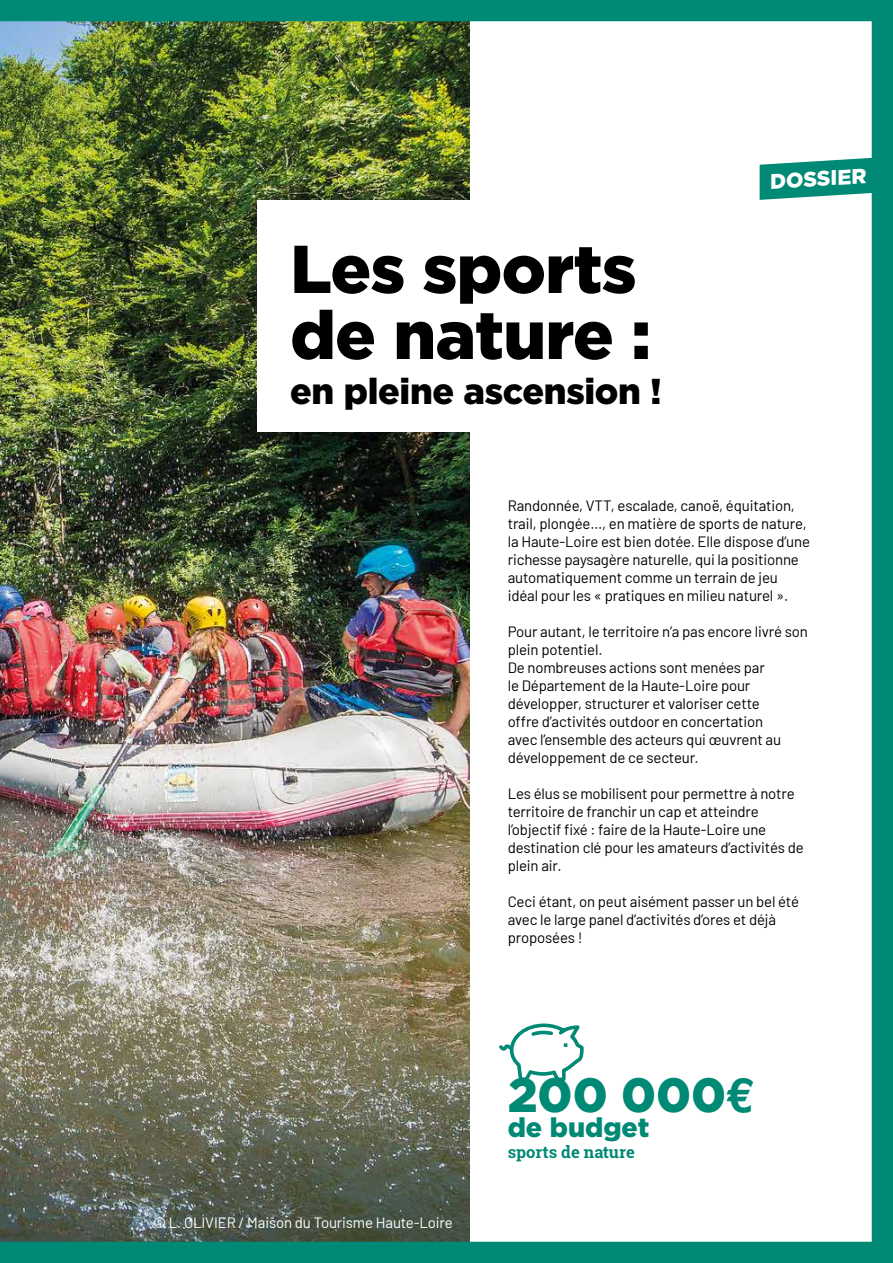
<style>
.page{position:relative;width:893px;height:1263px;background:#fff}
.page>*{position:absolute;margin:0;border:0;box-sizing:border-box;transform-origin:0 0}
.t1{font:900 67.5px/66px "Gotham";letter-spacing:-.01em;color:#000}
.t2{font:900 48px "Gotham";color:#008974}
.t3{font:900 36px "Gotham";letter-spacing:-.01em;color:#000}
.t4{font:900 27px "Gotham";color:#008974}
.t5{font:900 21px "Gotham";color:#fff}
.t6{font:700 16.5px "Roboto Slab";color:#008974}
.t7{font:15px/18px "Barlow";letter-spacing:-.01em;color:#000}
.t8{font:15px "Barlow";letter-spacing:-.01em;color:#fff}
.s1{font-family:"Helvetica LT Std";font-weight:700}
</style>
<div class="page">
<img style="left:0;top:0;width:893px;height:1263px">
<svg style="left:760px;top:157px;width:127px;height:43px;background:#289b8a"></svg>
<h1 class="t1" style="left:290px;top:234px;width:362px">Les sports de nature :</h1>
<h3 class="t3" style="left:290px;top:370px;width:373px">en pleine ascension !</h3>
<h3 class="t5" style="left:769px;top:170px;width:98px;rotate:-4deg">DOSSIER</h3>
<p class="t7" style="left:508px;top:495px;width:304px">Randonnée, VTT, escalade, canoë, équitation, trail, plongée…, en matière de sports de nature, la Haute-Loire est bien dotée. Elle dispose d’une richesse paysagère naturelle, qui la positionne automatiquement comme un terrain de jeu idéal pour les « pratiques en milieu naturel ».</p>
<p class="t7" style="left:508px;top:621px;width:302px">Pour autant, le territoire n’a pas encore livré son plein potentiel.<br>De nombreuses actions sont menées par<br>le Département de la Haute-Loire pour développer, structurer et valoriser cette<br>offre d’activités outdoor en concertation<br>avec l’ensemble des acteurs qui œuvrent au développement de ce secteur.</p>
<p class="t7" style="left:508px;top:783px;width:297px">Les élus se mobilisent pour permettre à notre territoire de franchir un cap et atteindre l’objectif fixé : faire de la Haute-Loire une destination clé pour les amateurs d’activités de plein air.</p>
<p class="t7" style="left:508px;top:891px;width:293px">Ceci étant, on peut aisément passer un bel été avec le large panel d’activités d’ores et déjà proposées !</p>
<p class="t8" style="left:153px;top:1212px;width:301px">© L. OLIVIER / Maison du Tourisme Haute-Loire</p>
<h2 class="t2" style="left:508px;top:1067px;width:247px">200 000<span class="s1">€</span></h2>
<h3 class="t4" style="left:508px;top:1112px;width:143px">de budget</h3>
<p class="t6" style="left:508px;top:1141px;width:129px">sports de nature</p>
</div>
